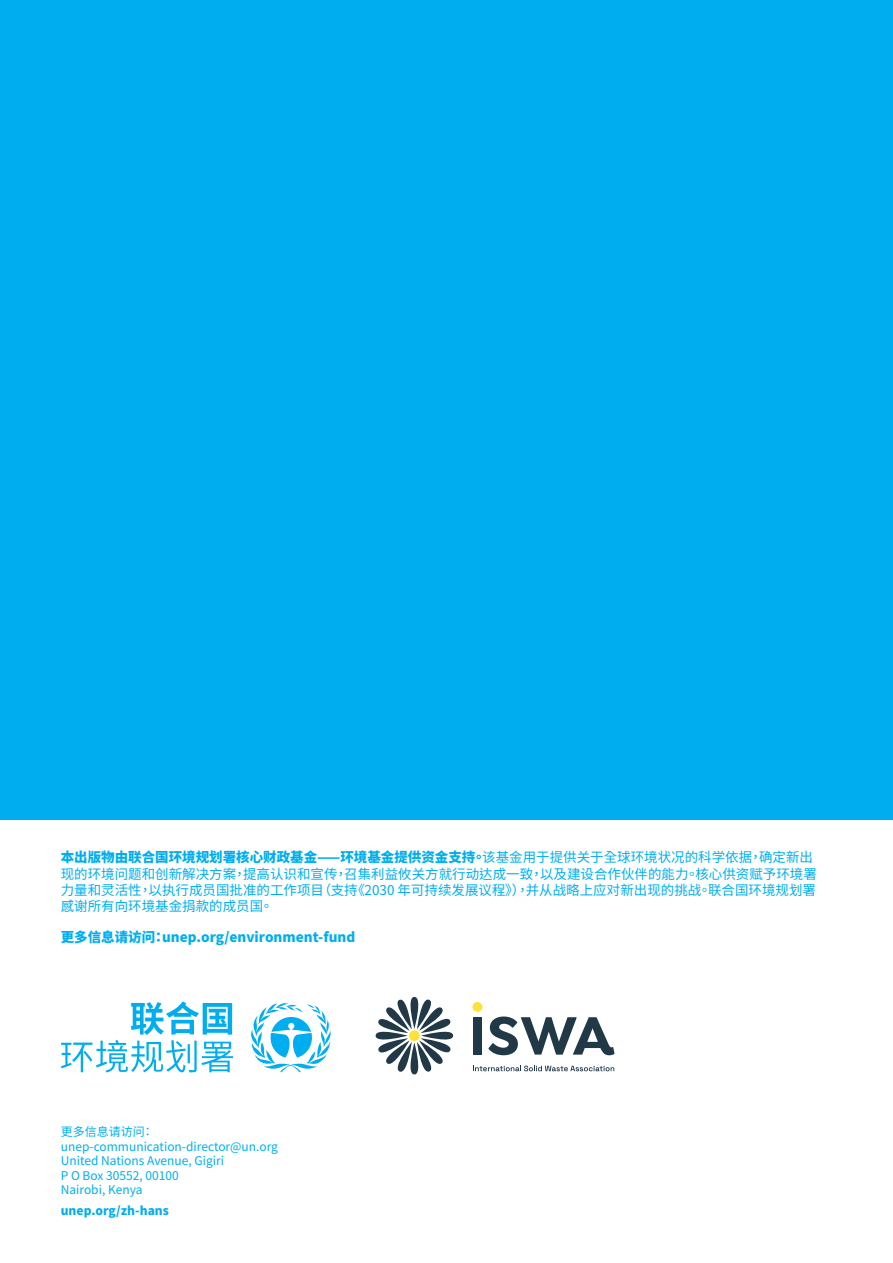
<style>
.page{position:relative;width:893px;height:1263px;background:#fff}
.page>*{position:absolute;margin:0;border:0;box-sizing:border-box;transform-origin:0 0}
.t1{font:13.5px/16.2px "Noto Sans CJ Ktc";color:#00aeef}
.t2{font:900 13.5px "Noto Sans CJ Ktc";color:#00aeef}
.t3{font:12px "Noto Sans CJ Ktc";color:#00aeef}
.t4{font:900 12px "Noto Sans CJ Ktc";color:#00aeef}
.s1{font-weight:900}
</style>
<div class="page">
<div style="left:0;top:0;width:893px;height:820px;background:#00aeef"></div>
<svg style="left:251px;top:1003px;width:80px;height:69px"></svg>
<svg style="left:61px;top:1001px;width:172px;height:71px"></svg>
<svg style="left:473px;top:1065px;width:141px;height:6px"></svg>
<div style="left:472px;top:1002px;width:10px;height:10px;background:#ffe138;border-radius:50%"></div>
<svg style="left:375px;top:996px;width:78px;height:79px"></svg>
<div style="left:409px;top:1030px;width:11px;height:11px;background:#ffe138;border-radius:50%"></div>
<div style="left:473px;top:1017px;width:9px;height:38px;background:#213946"></div>
<svg style="left:489px;top:1016px;width:125px;height:39px"></svg>
<p class="t1" style="left:61px;top:849px;width:758px"><span class="s1">本出版物由联合国环境规划署核心财政基金——环境基金提供资金支持。</span>该基金用于提供关于全球环境状况的科学依据，确定新出现的环境问题和创新解决方案，提高认识和宣传，召集利益攸关方就行动达成一致，以及建设合作伙伴的能力。核心供资赋予环境署力量和灵活性，以执行成员国批准的工作项目（支持《2030 年可持续发展议程》），并从战略上应对新出现的挑战。联合国环境规划署感谢所有向环境基金捐款的成员国。</p>
<p class="t2" style="left:61px;top:929px;width:296px">更多信息请访问：unep.org/environment-fund</p>
<p class="t3" style="left:61px;top:1125px;width:94px">更多信息请访问：</p>
<p class="t3" style="left:61px;top:1140px;width:219px">unep-communication-director@un.org</p>
<p class="t3" style="left:61px;top:1154px;width:165px">United Nations Avenue, Gigiri</p>
<p class="t3" style="left:61px;top:1168px;width:120px">P O Box 30552, 00100</p>
<p class="t3" style="left:61px;top:1183px;width:83px">Nairobi, Kenya</p>
<p class="t4" style="left:61px;top:1204px;width:110px">unep.org/zh-hans</p>
</div>
